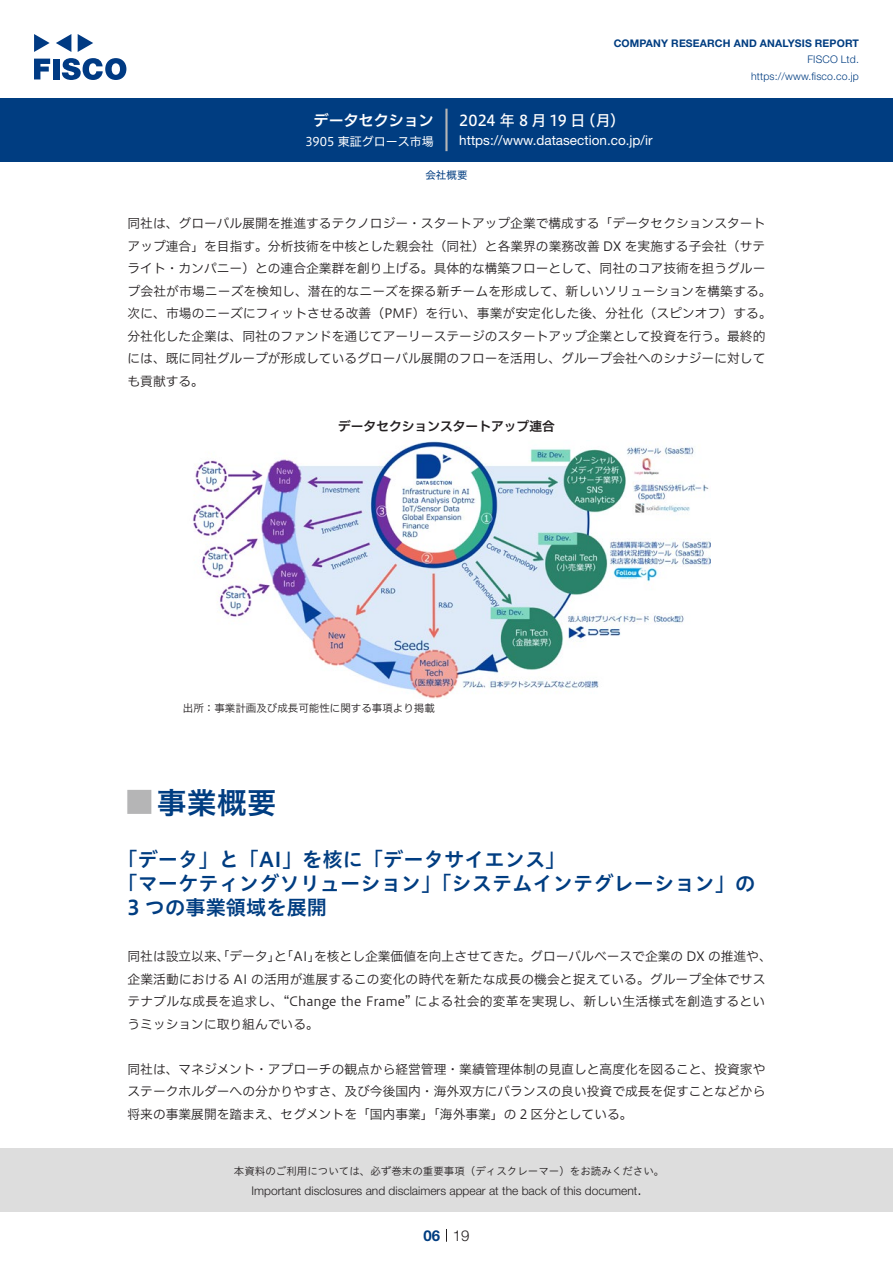
<style>
.page{position:relative;width:893px;height:1263px;background:#fff}
.page>*{position:absolute;margin:0;border:0;box-sizing:border-box;transform-origin:0 0}
.t1{font:30px "Hiragino UD Sans Std N W6";color:#003d81}
.t2{font:24px "Hiragino UD Sans Std N W6";color:#b5b5b6}
.中タイトル{font:20.25px "Hiragino UD Sans Std W6";color:#003d81}
.t3{font:15px "Hiragino UD Sans F Std N W5";color:#fff}
.t4{font:15px "Hiragino UD Sans F Std N W6";color:#fff}
.t5{font:300 15px "Helvetica Neue LT Std";color:#231f20}
.t6{font:700 15px "Helvetica Neue LT Std";color:#003d81}
.t7{font:13.5px "Helvetica Neue LT Std";color:#fff}
.本文{font:12.75px/22.5px "Hiragino UD Sans F Std N W3";color:#231f20}
.チャートタイトル{font:12.75px "Hiragino UD Sans F Std N W6";color:#231f20}
.t8{font:300 12px "Helvetica Neue LT Std";color:#231f20}
.t9{font:12px "Hiragino UD Sans F Std N W4";color:#fff}
.t10{font:10.5px "Hiragino UD Sans Std W3";color:#231f20}
.t11{font:700 10.5px "Helvetica Neue LT Std";letter-spacing:.015em;color:#003d81}
.t12{font:300 10.5px/16.5px "Helvetica Neue LT Std";letter-spacing:.015em;color:#003d81;text-align:right}
.表組み基本スタイル{font:10.5px "Hiragino UD Sans F Std N W3";color:#231f20}
.ヘッダー{font:10.5px "Hiragino UD Sans F Std N W4";color:#003d81}
</style>
<div class="page">
<div style="left:0;top:1148px;width:893px;height:64px;background:#ddd"></div>
<svg style="left:34px;top:59px;width:16px;height:20px"></svg>
<div style="left:53px;top:59px;width:6px;height:20px;background:#003a83"></div>
<svg style="left:62px;top:58px;width:64px;height:22px"></svg>
<svg style="left:34px;top:34px;width:16px;height:18px"></svg>
<svg style="left:78px;top:34px;width:15px;height:18px"></svg>
<svg style="left:56px;top:34px;width:15px;height:18px"></svg>
<div style="left:0;top:98px;width:893px;height:64px;background:#003d81"></div>
<hr style="left:445px;top:109px;width:3px;height:42px;background:#b5b5b6">
<svg style="left:446px;top:1229px;width:1px;height:13px"></svg>
<img style="left:193px;top:441px;width:517px;height:257px">
<p class="t4" style="left:314px;top:109px;width:122px">データセクション</p>
<p class="t9" style="left:305px;top:132px;width:130px">3905 東証グロース市場</p>
<p class="t11" style="left:614px;top:37px;width:247px">COMPANY RESEARCH AND ANALYSIS REPORT</p>
<p class="t12" style="left:751px;top:51px;width:109px">FISCO Ltd. https://www.fisco.co j p.</p>
<p class="t3" style="left:581px;top:109px;width:46px">（月(</p>
<p class="t3" style="left:459px;top:109px;width:128px">2024 年 8 月 19 日</p>
<p class="t7" style="left:459px;top:132px;width:195px">https://www.datasection. c o j p. i r/</p>
<p class="ヘッダー" style="left:425px;top:167px;width:43px">会社概要</p>
<p class="本文" style="left:128px;top:211px;width:646px">同社は、グローバル展開を推進するテクノロジー・スタートアップ企業で構成する「データセクションスタートアップ連合」を目指す。分析技術を中核とした親会社（同社）と各業界の業務改善 DX を実施する子会社（サテライト・カンパニー）との連合企業群を創り上げる。具体的な構築フローとして、同社のコア技術を担うグループ会社が市場ニーズを検知し、潜在的なニーズを探る新チームを形成して、新しいソリューションを構築する。次に、市場のニーズにフィットさせる改善（PMF）を行い、事業が安定化した後、分社化（スピンオフ）する。分社化した企業は、同社のファンドを通じてアーリーステージのスタートアップ企業として投資を行う。最終的には、既に同社グループが形成しているグローバル展開のフローを活用し、グループ会社へのシナジーに対しても貢献する。</p>
<p class="チャートタイトル" style="left:338px;top:416px;width:218px">データセクションスタートアップ連合</p>
<p class="表組み基本スタイル" style="left:183px;top:700px;width:253px">出所：事業計画及び成長可能性に関する事項より掲載</p>
<p class="t1" style="left:157px;top:779px;width:121px">事業概要</p>
<p class="t2" style="left:128px;top:784px;width:25px">█</p>
<p class="中タイトル" style="left:117px;top:844px;width:450px">「データ」と「AI」を核に「データサイエンス「</p>
<p class="中タイトル" style="left:117px;top:868px;width:639px">「マーケティングソリューション」「システムインテグレーション」の</p>
<p class="中タイトル" style="left:128px;top:892px;width:201px">3 つの事業領域を展開</p>
<p class="本文" style="left:314px;top:944px;width:459px">を核とし企業価値を向上させてきた。グローバルベースで企業の DX の推進や、</p>
<p class="本文" style="left:128px;top:944px;width:639px">同社は設立以来、「データ 「と」 AI」<br>企業活動における AI の活用が進展するこの変化の時代を新たな成長の機会と捉えている。グループ全体でサステナブルな成長を追求し、“Change the Frame” による社会的変革を実現し、新しい生活様式を創造するというミッションに取り組んでいる。</p>
<p class="本文" style="left:128px;top:1057px;width:639px;text-align:justify">同社は、マネジメント・アプローチの観点から経営管理・業績管理体制の見直しと高度化を図ること、投資家やステークホルダーへの分かりやすさ、及び今後国内・海外双方にバランスの良い投資で成長を促すことなどから将来の事業展開を踏まえ、セグメントを「国内事業」「海外事業」の 2 区分としている。</p>
<p class="t10" style="left:234px;top:1163px;width:432px">本資料のご利用については、必ず巻末の重要事項（ディスクレーマー）をお読みください。</p>
<p class="t5" style="left:637px;top:1180px;width:6px">.</p>
<p class="t8" style="left:251px;top:1183px;width:387px">Important disclosures and disclaimers appear at the back of this document</p>
<p class="t6" style="left:423px;top:1226px;width:18px">06</p>
<p class="t5" style="left:453px;top:1226px;width:18px">19</p>
</div>
